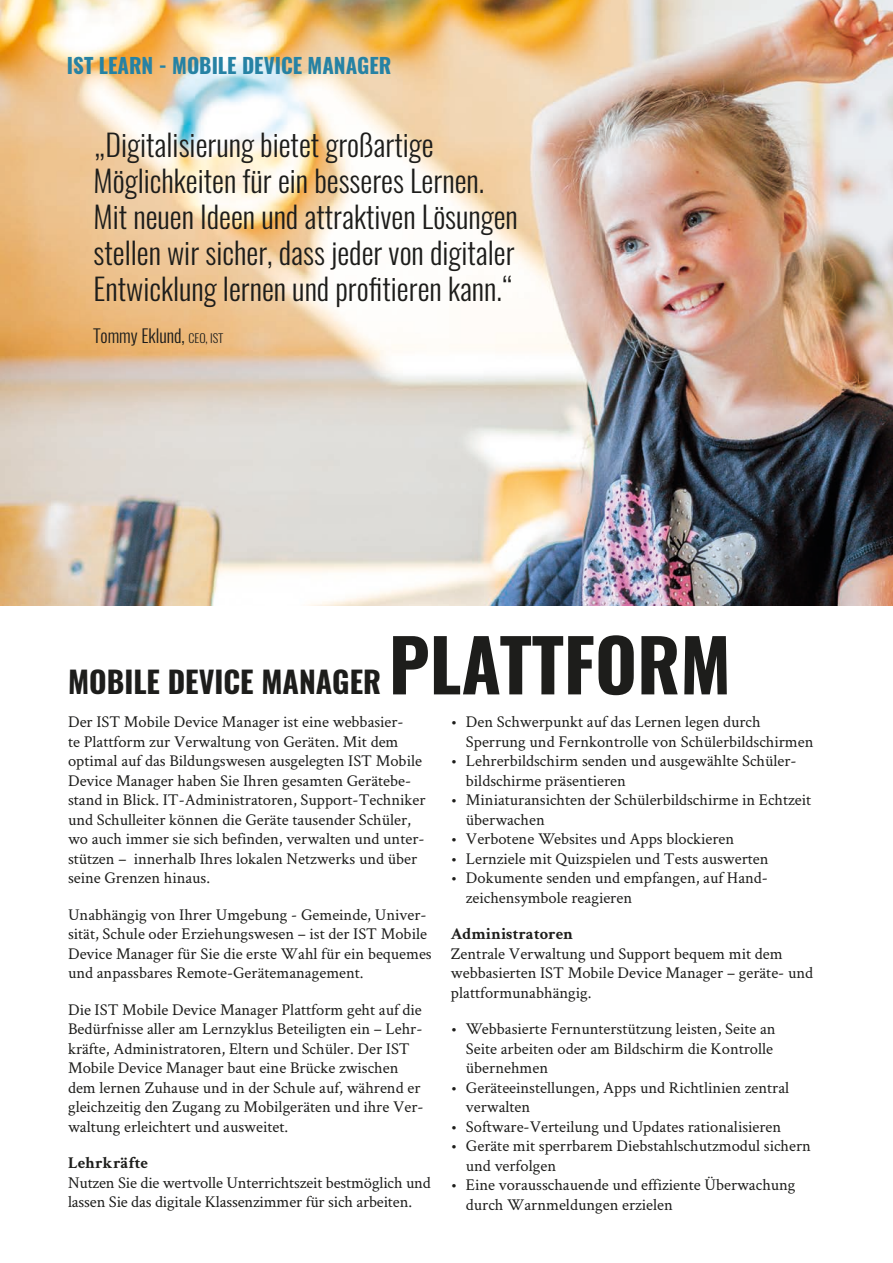
<style>
.page{position:relative;width:893px;height:1263px;background:#fff}
.page>*{position:absolute;margin:0;border:0;box-sizing:border-box;transform-origin:0 0}
.t1{font:700 72px "Oswald";color:#1d1d1b}
.t2{font:300 30px/36px "Oswald";color:#1d1d1b}
.t3{font:700 30px "Oswald";color:#1d1d1b}
.t4{font:700 21px "Oswald";color:#2682a4}
.t5{font:300 18px "Oswald";color:#1d1d1b}
.t6{font:16.5px/19.5px "Crimson Text";color:#1d1d1b}
.t7{font:700 16.5px "Crimson Text";color:#1d1d1b}
.s1{font-size:12px}
</style>
<div class="page">
<img style="left:0;top:0;width:893px;height:605px">
<p class="t4" style="left:67px;top:51px;width:326px">IST LEARN - MOBILE DEVICE MANAGER</p>
<h2 class="t2" style="left:94px;top:127px;width:426px">„Digitalisierung bietet großartige Möglichkeiten für ein besseres Lernen.<br>Mit neuen Ideen und attraktiven Lösungen stellen wir sicher, dass jeder von digitaler Entwicklung lernen und profitieren kann.“</h2>
<p class="t5" style="left:94px;top:324px;width:131px">Tommy Eklund, <span class="s1">CEO, IST</span></p>
<h1 class="t1" style="left:389px;top:615px;width:344px">PLATTFORM</h1>
<p class="t6" style="left:68px;top:711px;width:359px">Der IST Mobile Device Manager ist eine webbasier-<br>te Plattform zur Verwaltung von Geräten. Mit dem optimal auf das Bildungswesen ausgelegten IST Mobile Device Manager haben Sie Ihren gesamten Gerätebe&shy;stand in Blick. IT-Administratoren, Support-Techniker und Schulleiter können die Geräte tausender Schüler, wo auch immer sie sich befinden, verwalten und unter&shy;stützen – innerhalb Ihres lokalen Netzwerks und über seine Grenzen hinaus.</p>
<p class="t6" style="left:68px;top:904px;width:365px">Unabhängig von Ihrer Umgebung - Gemeinde, Univer&shy;sität, Schule oder Erziehungswesen – ist der IST Mobile Device Manager für Sie die erste Wahl für ein bequemes und anpassbares Remote-Gerätemanagement.</p>
<p class="t6" style="left:68px;top:999px;width:357px">Die IST Mobile Device Manager Plattform geht auf die Bedürfnisse aller am Lernzyklus Beteiligten ein – Lehr&shy;kräfte, Administratoren, Eltern und Schüler. Der IST Mobile Device Manager baut eine Brücke zwischen dem lernen Zuhause und in der Schule auf, während er gleichzeitig den Zugang zu Mobilgeräten und ihre Ver&shy;waltung erleichtert und ausweitet.</p>
<p class="t7" style="left:68px;top:1153px;width:81px">Lehrkräfte</p>
<p class="t6" style="left:68px;top:1172px;width:364px">Nutzen Sie die wertvolle Unterrichtszeit bestmöglich und lassen Sie das digitale Klassenzimmer für sich arbeiten.</p>
<h2 class="t3" style="left:68px;top:661px;width:315px">MOBILE DEVICE MANAGER</h2>
<p class="t6" style="left:466px;top:711px;width:349px;text-indent:-15px">• Den Schwerpunkt auf das Lernen legen durch<br>Sperrung und Fernkontrolle von Schülerbildschirmen</p>
<p class="t6" style="left:466px;top:750px;width:332px;text-indent:-15px">• Lehrerbildschirm senden und ausgewählte Schüler&shy;bildschirme präsentieren</p>
<p class="t6" style="left:466px;top:789px;width:347px;text-indent:-15px">• Miniaturansichten der Schülerbildschirme in Echtzeit überwachen</p>
<p class="t6" style="left:451px;top:828px;width:285px">• Verbotene Websites und Apps blockieren</p>
<p class="t6" style="left:451px;top:848px;width:319px">• Lernziele mit Quizspielen und Tests auswerten</p>
<p class="t6" style="left:466px;top:867px;width:304px;text-indent:-15px">• Dokumente senden und empfangen, auf Hand&shy;zeichensymbole reagieren</p>
<p class="t7" style="left:451px;top:924px;width:124px">Administratoren</p>
<p class="t6" style="left:451px;top:943px;width:364px">Zentrale Verwaltung und Support bequem mit dem webbasierten IST Mobile Device Manager – geräte- und plattformunabhängig.</p>
<p class="t6" style="left:466px;top:1018px;width:311px;text-indent:-15px">• Webbasierte Fernunterstützung leisten, Seite an<br>Seite arbeiten oder am Bildschirm die Kontrolle übernehmen</p>
<p class="t6" style="left:466px;top:1077px;width:325px;text-indent:-15px">• Geräteeinstellungen, Apps und Richtlinien zentral verwalten</p>
<p class="t6" style="left:451px;top:1116px;width:332px">• Software-Verteilung und Updates rationalisieren</p>
<p class="t6" style="left:466px;top:1135px;width:347px;text-indent:-15px">• Geräte mit sperrbarem Diebstahlschutzmodul sichern und verfolgen</p>
<p class="t6" style="left:466px;top:1174px;width:331px;text-indent:-15px">• Eine vorausschauende und effiziente Überwachung durch Warnmeldungen erzielen</p>
</div>
